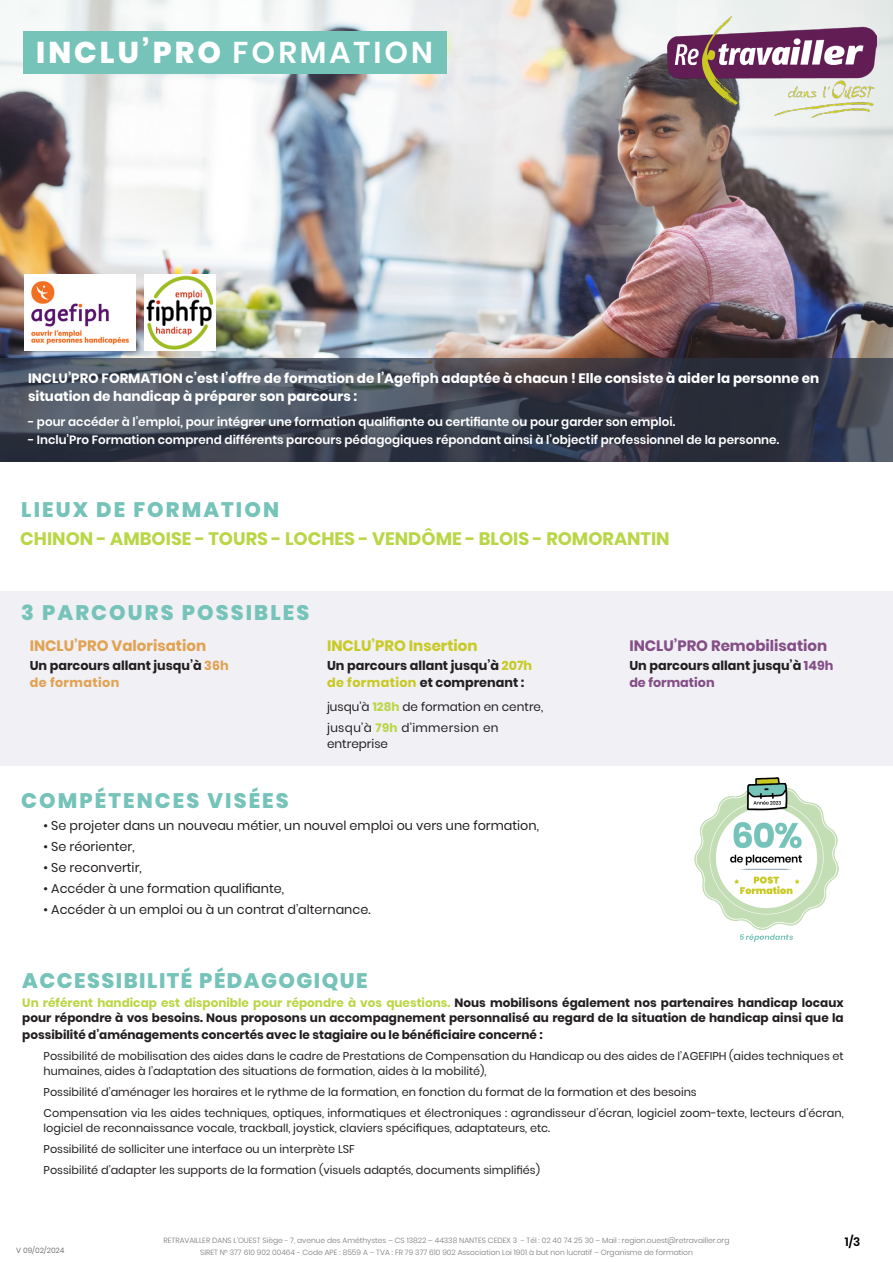
<style>
.page{position:relative;width:893px;height:1263px;background:#fff}
.page>*{position:absolute;margin:0;border:0;box-sizing:border-box;transform-origin:0 0}
.t1{font:800 30px "Poppins";letter-spacing:.1em;color:#fff}
.t2{font:800 21px "Poppins";letter-spacing:.1em;color:#75c3b9}
.t3{font:800 21px "Poppins";letter-spacing:.07em;color:#75c3b9}
.t4{font:700 18px "Poppins";color:#bad646}
.t5{font:700 15px "Poppins";color:#844e86}
.t6{font:700 15px "Poppins";color:#e1a251}
.t7{font:700 15px "Poppins";color:#c9c923}
.t8{font:700 13.5px/18px "Poppins";color:#fff}
.t9{font:12.75px "Poppins";color:#231f20}
.t10{font:700 12.75px "Poppins";color:#231f20}
.t11{font:700 12.75px "Poppins";letter-spacing:.03em;color:#e1a251}
.t12{font:700 12.75px "Poppins";color:#844e86}
.t13{font:700 12px/15px "Poppins";color:#231f20}
.t14{font:600 12px "Poppins";color:#fff}
.t15{font:12px "Poppins";color:#231f20}
.t16{font:12px "Poppins";letter-spacing:.03em;color:#231f20}
.t17{font:600 12px "Poppins";color:#000}
.t18{font:11.25px/15px "Poppins";color:#231f20}
.t19{font:300 7.5px "Poppins";color:#787878}
.t20{font:7.5px "Poppins";color:#787878}
.s1{font-weight:600}
.s2{color:#e1a251}
.s3{color:#c9c923}
.s4{font-weight:700;color:#bad646}
.s5{color:#844e86}
.s6{color:#bad646}
</style>
<div class="page">
<div style="left:0;top:591px;width:893px;height:174px;background:#f0f0f5"></div>
<img style="left:0;top:0;width:893px;height:358px">
<div style="left:23px;top:32px;width:423px;height:42px;background:#75c3b9"></div>
<img style="left:668px;top:16px;width:209px;height:101px">
<svg style="left:0;top:358px;width:893px;height:103px;background:#3e4351"></svg>
<img style="left:25px;top:274px;width:111px;height:77px">
<img style="left:145px;top:274px;width:71px;height:77px">
<img style="left:695px;top:777px;width:144px;height:165px">
<p class="t1" style="left:36px;top:35px;width:398px">INCLU’PRO <span class="s1">FORMATION</span></p>
<p class="t8" style="left:28px;top:369px;width:793px">INCLU’PRO FORMATION c’est l’offre de formation de l’Agefiph adaptée à chacun ! Elle consiste à aider la personne en situation de handicap à préparer son parcours :</p>
<p class="t14" style="left:28px;top:415px;width:649px">- pour accéder à l’emploi, pour intégrer une formation qualifiante ou certifiante ou pour garder son emploi.</p>
<p class="t14" style="left:28px;top:433px;width:753px">- Inclu’Pro Formation comprend différents parcours pédagogiques répondant ainsi à l’objectif professionnel de la personne.</p>
<p class="t2" style="left:21px;top:498px;width:259px">LIEUX DE FORMATION</p>
<p class="t4" style="left:20px;top:528px;width:651px">CHINON - AMBOISE - TOURS - LOCHES - VENDÔME - BLOIS - ROMORANTIN</p>
<p class="t2" style="left:21px;top:600px;width:290px">3 PARCOURS POSSIBLES</p>
<p class="t6" style="left:30px;top:637px;width:178px">INCLU’PRO Valorisation</p>
<p class="t10" style="left:30px;top:659px;width:200px">Un parcours allant jusqu’à <span class="s2">36h</span></p>
<p class="t11" style="left:30px;top:675px;width:91px">de formation</p>
<p class="t7" style="left:327px;top:637px;width:152px">INCLU’PRO Insertion</p>
<p class="t10" style="left:327px;top:659px;width:207px">Un parcours allant jusqu’à <span class="s3">207h</span></p>
<p class="t10" style="left:327px;top:675px;width:199px"><span class="s3">de formation</span> et comprenant :</p>
<p class="t15" style="left:327px;top:700px;width:218px">jusqu’à <span class="s4">128h</span> de formation en centre,</p>
<p class="t16" style="left:327px;top:721px;width:173px">jusqu’à <span class="s4">79h</span> d’immersion en</p>
<p class="t15" style="left:327px;top:737px;width:63px">entreprise</p>
<p class="t2" style="left:21px;top:788px;width:269px">COMPÉTENCES VISÉES</p>
<p class="t9" style="left:44px;top:818px;width:497px">• Se projeter dans un nouveau métier, un nouvel emploi ou vers une formation,</p>
<p class="t9" style="left:44px;top:839px;width:92px">• Se réorienter,</p>
<p class="t9" style="left:44px;top:860px;width:100px">• Se reconvertir,</p>
<p class="t9" style="left:44px;top:881px;width:242px">• Accéder à une formation qualifiante,</p>
<p class="t9" style="left:44px;top:902px;width:328px">• Accéder à un emploi ou à un contrat d’alternance.</p>
<p class="t5" style="left:629px;top:637px;width:199px">INCLU’PRO Remobilisation</p>
<p class="t10" style="left:629px;top:659px;width:205px">Un parcours allant jusqu’à <span class="s5">149h</span></p>
<p class="t12" style="left:629px;top:675px;width:87px">de formation</p>
<p class="t3" style="left:22px;top:969px;width:347px">ACCESSIBILITÉ PÉDAGOGIQUE</p>
<p class="t13" style="left:22px;top:996px;width:823px"><span class="s6">Un référent handicap est disponible pour répondre à vos questions.</span> Nous mobilisons également nos partenaires handicap locaux pour répondre à vos besoins. Nous proposons un accompagnement personnalisé au regard de la situation de handicap ainsi que la</p>
<p class="t13" style="left:22px;top:1027px;width:522px">possibilité d’aménagements concertés avec le stagiaire ou le bénéficiaire concerné :</p>
<p class="t18" style="left:44px;top:1048px;width:802px">Possibilité de mobilisation des aides dans le cadre de Prestations de Compensation du Handicap ou des aides de l’AGEFIPH (aides techniques et humaines, aides à l’adaptation des situations de formation, aides à la mobilité),</p>
<p class="t18" style="left:44px;top:1084px;width:655px">Possibilité d’aménager les horaires et le rythme de la formation, en fonction du format de la formation et des besoins</p>
<p class="t18" style="left:44px;top:1105px;width:801px">Compensation via les aides techniques, optiques, informatiques et électroniques : agrandisseur d’écran, logiciel zoom-texte, lecteurs d’écran, logiciel de reconnaissance vocale, trackball, joystick, claviers spécifiques, adaptateurs, etc.</p>
<p class="t18" style="left:44px;top:1141px;width:313px">Possibilité de solliciter une interface ou un interprète LSF</p>
<p class="t18" style="left:44px;top:1162px;width:498px">Possibilité d’adapter les supports de la formation (visuels adaptés, documents simplifiés)</p>
<p class="t19" style="left:164px;top:1235px;width:567px">RETRAVAILLER DANS L’OUEST Siège - 7, avenue des Améthystes – CS 13822 – 44338 NANTES CEDEX 3 - Tél : 02 40 74 25 30 – Mail : region.ouest@retravailler.org</p>
<p class="t20" style="left:16px;top:1246px;width:50px">V 09/02/2024</p>
<p class="t19" style="left:200px;top:1247px;width:494px">SIRET N° 377 610 902 00464 - Code APE : 8559 A – TVA : FR 79 377 610 902 Association Loi 1901 à but non lucratif – Organisme de formation</p>
<p class="t17" style="left:845px;top:1235px;width:17px">1/3</p>
</div>
